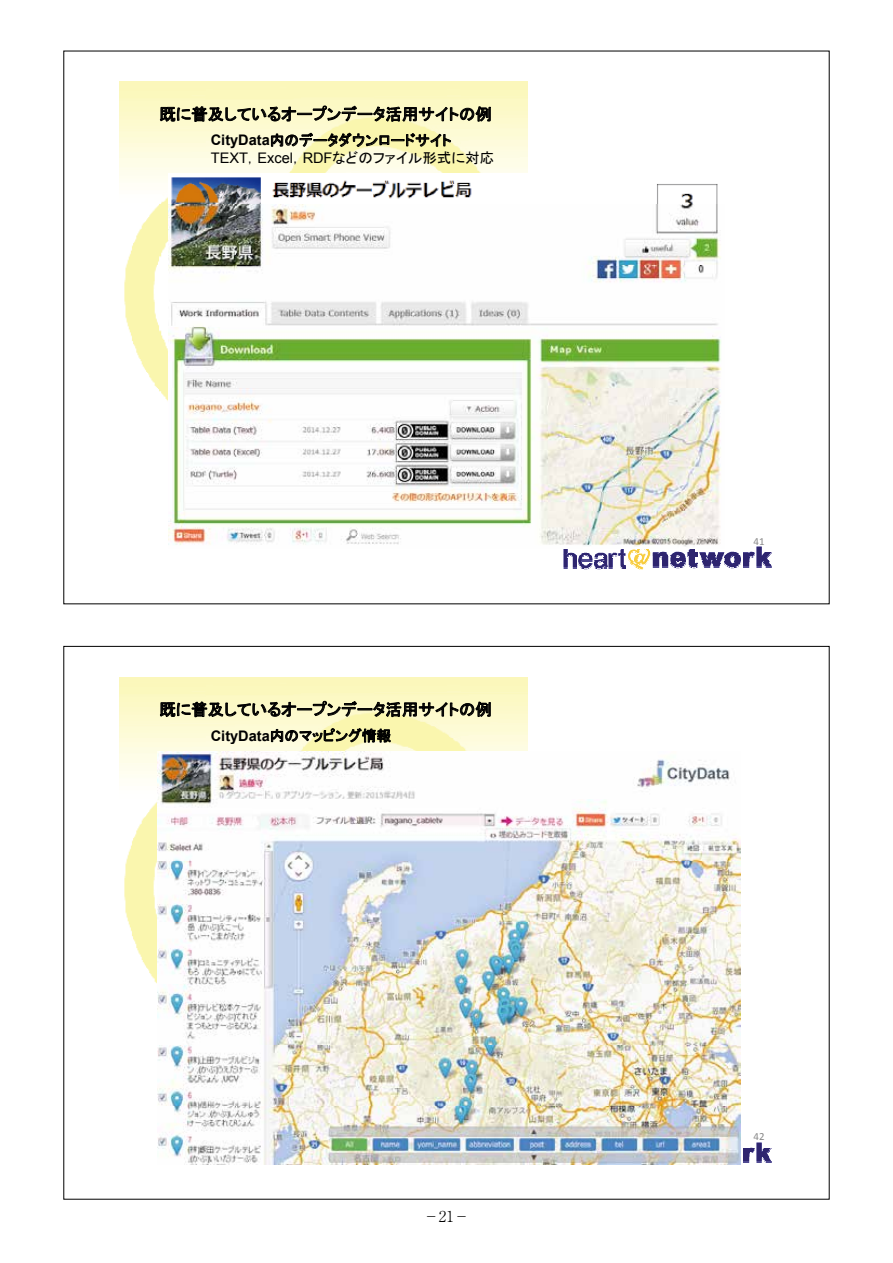
<style>
.page{position:relative;width:893px;height:1263px;background:#fff}
.page>*{position:absolute;margin:0;border:0;box-sizing:border-box;transform-origin:0 0}
.t1{font:16.35px "MS P Gothic";letter-spacing:.005em;color:#000}
.t2{font:300 15px "Ryumin Pr 5";color:#000}
.t3{font:14.55px/17.4px "MS P Gothic";letter-spacing:.005em;color:#000}
.t4{font:10.95px "Calibri";color:#898989}
.s1{font-family:"Arial";font-weight:700}
.s2{font-family:"Arial"}
</style>
<div class="page">
<svg style="left:160px;top:701px;width:331px;height:16px"></svg>
<svg style="left:119px;top:738px;width:409px;height:62px;fill:#fefce0"></svg>
<img style="left:158px;top:751px;width:572px;height:49px">
<svg style="left:271px;top:728px;width:120px;height:14px"></svg>
<svg style="left:126px;top:800px;width:615px;height:61px"></svg>
<img style="left:124px;top:861px;width:617px;height:62px">
<img style="left:128px;top:923px;width:613px;height:61px">
<img style="left:157px;top:984px;width:584px;height:61px">
<img style="left:157px;top:1045px;width:584px;height:62px">
<img style="left:157px;top:1107px;width:615px;height:58px">
<img style="left:564px;top:1141px;width:207px;height:24px">
<img style="left:119px;top:82px;width:408px;height:61px">
<svg style="left:160px;top:106px;width:331px;height:16px"></svg>
<svg style="left:119px;top:143px;width:409px;height:62px;fill:#fefce5"></svg>
<img style="left:168px;top:174px;width:550px;height:31px">
<svg style="left:271px;top:133px;width:180px;height:14px"></svg>
<img style="left:126px;top:205px;width:595px;height:61px">
<svg style="left:124px;top:266px;width:594px;height:61px"></svg>
<svg style="left:128px;top:327px;width:593px;height:62px"></svg>
<svg style="left:158px;top:389px;width:563px;height:61px"></svg>
<svg style="left:173px;top:450px;width:548px;height:61px"></svg>
<svg style="left:168px;top:511px;width:604px;height:58px"></svg>
<svg style="left:564px;top:546px;width:207px;height:24px"></svg>
<p class="t1" style="left:159px;top:106px;width:334px">既に普及しているオープンデータ活用サイトの例</p>
<p class="t3" style="left:211px;top:132px;width:285px"><span class="s1">CityData</span>内のデータダウンロードサイト<br><span class="s2">TEXT</span>，<span class="s2">Excel</span>，<span class="s2">RDF</span>などのファイル形式に対応</p>
<p class="t1" style="left:159px;top:701px;width:334px">既に普及しているオープンデータ活用サイトの例</p>
<p class="t3" style="left:211px;top:727px;width:182px"><span class="s1">CityData</span>内のマッピング情報</p>
<p class="t2" style="left:424px;top:1204px;width:46px">－21－</p>
<p class="t4" style="left:754px;top:535px;width:13px">41</p>
<p class="t4" style="left:754px;top:1130px;width:13px">42</p>
</div>
